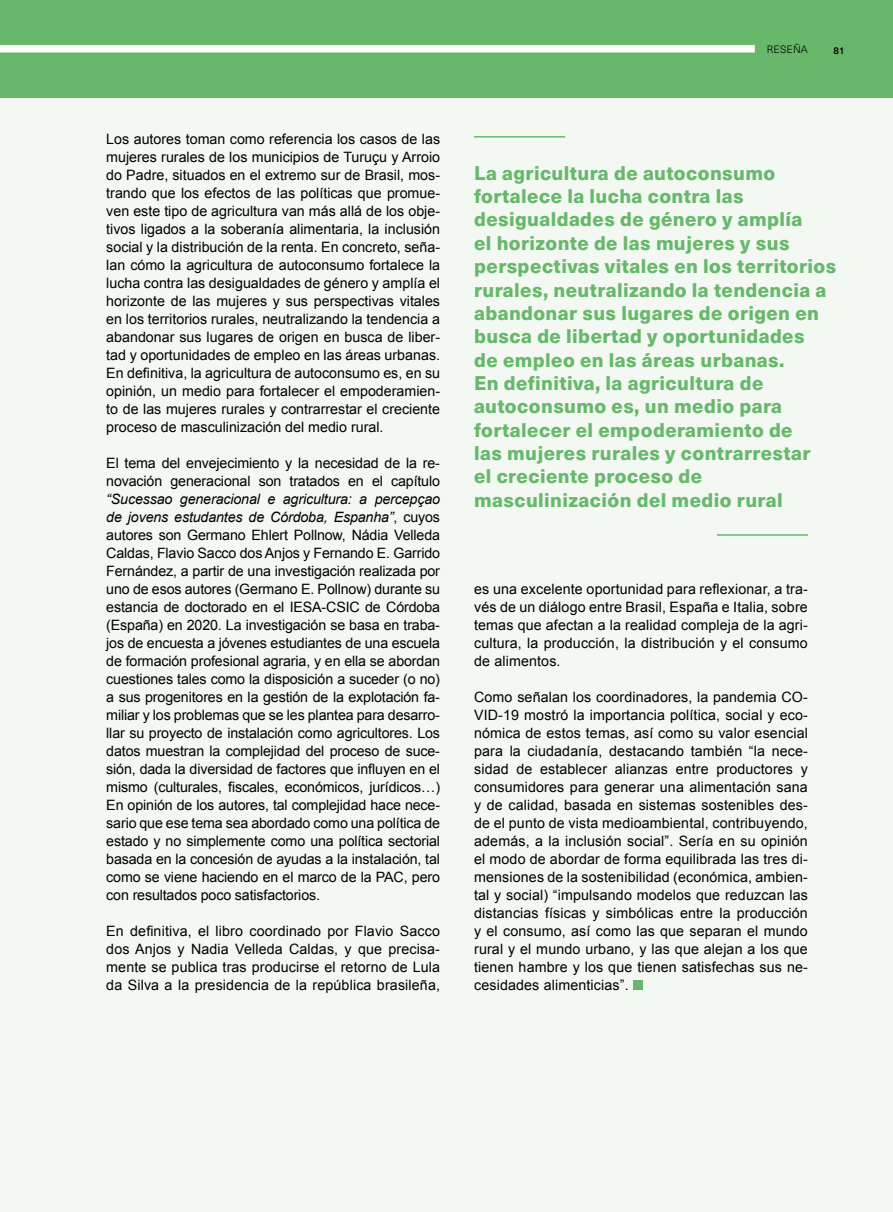
<style>
.page{position:relative;width:893px;height:1212px;background:#f3f8f2}
.page>*{position:absolute;margin:0;border:0;box-sizing:border-box;transform-origin:0 0}
.t1{font:800 19.5px/23.4px "Neue Haas Unica";letter-spacing:.02em;color:#67b86b}
.t2{font:14.25px/18px "Arial";color:#000;text-align:justify}
.t3{font:300 10.5px "Neue Haas Unica";letter-spacing:.02em;color:#000}
.t4{font:500 9.75px "Neue Haas Unica";color:#000}
.s1{font-style:italic}
</style>
<div class="page">
<div style="left:0;top:0;width:893px;height:98px;background:#67b86b"></div>
<div style="left:0;top:45px;width:755px;height:8px;background:#fff"></div>
<div style="left:633px;top:980px;width:9px;height:10px;background:#67b86b"></div>
<hr style="left:474px;top:136px;width:91px;height:2px;background:#67b86b">
<hr style="left:717px;top:534px;width:91px;height:2px;background:#67b86b">
<p class="t2" style="left:106px;top:130px;width:335px">Los autores toman como referencia los casos de las mujeres rurales de los municipios de Turuçu y Arroio do Padre, situados en el extremo sur de Brasil, mos&shy;trando que los efectos de las políticas que promue&shy;ven este tipo de agricultura van más allá de los obje&shy;tivos ligados a la soberanía alimentaria, la inclusión social y la distribución de la renta. En concreto, seña&shy;lan cómo la agricultura de autoconsumo fortalece la lucha contra las desigualdades de género y amplía el horizonte de las mujeres y sus perspectivas vitales en los territorios rurales, neutralizando la tendencia a abandonar sus lugares de origen en busca de liber&shy;tad y oportunidades de empleo en las áreas urbanas.<br>En definitiva, la agricultura de autoconsumo es, en su opinión, un medio para fortalecer el empoderamien&shy;to de las mujeres rurales y contrarrestar el creciente proceso de masculinización del medio rural.</p>
<p class="t2" style="left:106px;top:454px;width:335px">El tema del envejecimiento y la necesidad de la re&shy;novación generacional son tratados en el capítulo</p>
<p class="t2" style="left:106px;top:490px;width:335px"><span class="s1">“Sucessao generacional e agricultura: a percepçao de jovens estudantes de Córdoba, Espanha”</span>, cuyos autores son Germano Ehlert Pollnow, Nádia Velleda Caldas, Flavio Sacco dos Anjos y Fernando E. Garrido Fernández, a partir de una investigación realizada por uno de esos autores (Germano E. Pollnow) durante su estancia de doctorado en el IESA-CSIC de Córdoba (España) en 2020. La investigación se basa en traba&shy;jos de encuesta a jóvenes estudiantes de una escuela de formación profesional agraria, y en ella se abordan cuestiones tales como la disposición a suceder (o no) a sus progenitores en la gestión de la explotación fa&shy;miliar y los problemas que se les plantea para desarro&shy;llar su proyecto de instalación como agricultores. Los datos muestran la complejidad del proceso de suce&shy;sión, dada la diversidad de factores que influyen en el mismo (culturales, fiscales, económicos, jurídicos…)<br>En opinión de los autores, tal complejidad hace nece&shy;sario que ese tema sea abordado como una política de estado y no simplemente como una política sectorial basada en la concesión de ayudas a la instalación, tal como se viene haciendo en el marco de la PAC, pero con resultados poco satisfactorios.</p>
<p class="t2" style="left:106px;top:922px;width:335px">En definitiva, el libro coordinado por Flavio Sacco dos Anjos y Nadia Velleda Caldas, y que precisa&shy;mente se publica tras producirse el retorno de Lula da Silva a la presidencia de la república brasileña,</p>
<p class="t3" style="left:767px;top:41px;width:43px">RESEÑA</p>
<p class="t4" style="left:833px;top:43px;width:13px">81</p>
<p class="t1" style="left:474px;top:160px;width:364px">La agricultura de autoconsumo fortalece la lucha contra las desigualdades de género y amplía<br>el horizonte de las mujeres y sus perspectivas vitales en los territorios rurales, neutralizando la tendencia a abandonar sus lugares de origen en busca de libertad y oportunidades<br>de empleo en las áreas urbanas.<br>En definitiva, la agricultura de autoconsumo es, un medio para fortalecer el empoderamiento de<br>las mujeres rurales y contrarrestar<br>el creciente proceso de masculinización del medio rural</p>
<p class="t2" style="left:474px;top:580px;width:335px">es una excelente oportunidad para reflexionar, a tra&shy;vés de un diálogo entre Brasil, España e Italia, sobre temas que afectan a la realidad compleja de la agri&shy;cultura, la producción, la distribución y el consumo de alimentos.</p>
<p class="t2" style="left:474px;top:688px;width:335px">Como señalan los coordinadores, la pandemia CO-VID-19 mostró la importancia política, social y eco&shy;nómica de estos temas, así como su valor esencial para la ciudadanía, destacando también “la nece&shy;sidad de establecer alianzas entre productores y consumidores para generar una alimentación sana y de calidad, basada en sistemas sostenibles des&shy;de el punto de vista medioambiental, contribuyendo, además, a la inclusión social”. Sería en su opinión el modo de abordar de forma equilibrada las tres di&shy;mensiones de la sostenibilidad (económica, ambien&shy;tal y social) “impulsando modelos que reduzcan las distancias físicas y simbólicas entre la producción y el consumo, así como las que separan el mundo rural y el mundo urbano, y las que alejan a los que tienen hambre y los que tienen satisfechas sus ne&shy;cesidades alimenticias”.</p>
</div>
